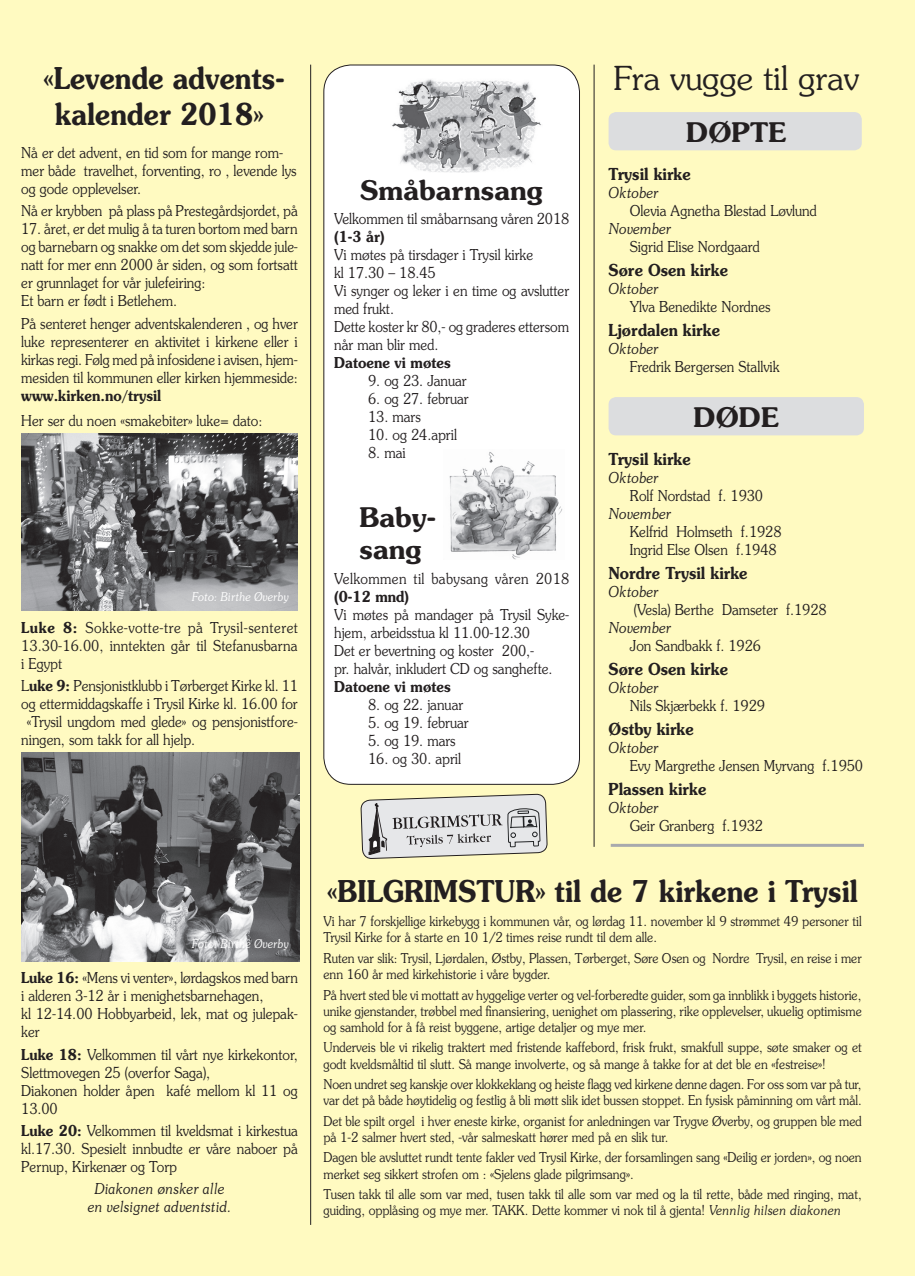
<style>
.page{position:relative;width:915px;height:1276px;background:#fff}
.page>*{position:absolute;margin:0;border:0;box-sizing:border-box;transform-origin:0 0}
.t1{font:300 33px "Souvenir";color:#231f20}
.t2{font:600 30px/36px "Souvenir";color:#231f20;text-align:center;scale:.9 1}
.t3{font:600 27px/32.4px "Souvenir";color:#231f20}
.t4{font:600 16.5px "Souvenir";color:#231f20;scale:.9 1}
.t5{font:300 15px/18px "Souvenir";color:#231f20;scale:.9 1}
.t6{font:italic 300 15px/18px "Souvenir";color:#231f20;text-align:center;scale:.9 1}
.t7{font:600 15px "Souvenir";color:#231f20;scale:.9 1}
.t8{font:300 15px "Souvenir";letter-spacing:.03em;color:#231f20;scale:.9 1}
.t9{font:300 13.5px/16.2px "Souvenir";color:#231f20;scale:.9 1}
.t10{font:italic 300 12px "Souvenir";color:#fff;scale:.9 1}
.s1{font-weight:600}
.s2{font-style:italic}
</style>
<div class="page">
<div style="left:0;top:0;width:914px;height:1276px;background:#fffac1"></div>
<div style="left:609px;top:398px;width:253px;height:36px;background:#dcdddf;border-radius:7px"></div>
<div style="left:608px;top:397px;width:255px;height:38px;border:2px solid #dcdddf;border-radius:7px"></div>
<div style="left:609px;top:113px;width:251px;height:37px;background:#dcdddf;border-radius:7px"></div>
<div style="left:608px;top:112px;width:253px;height:38px;border:2px solid #dcdddf;border-radius:7px"></div>
<hr style="left:593px;top:65px;width:1px;height:782px;background:#231f20">
<hr style="left:310px;top:65px;width:1px;height:1160px;background:#231f20">
<div style="left:324px;top:65px;width:255px;height:719px;background:#fff;border-radius:27px"></div>
<img style="left:392px;top:79px;width:150px;height:93px">
<img style="left:449px;top:452px;width:114px;height:108px">
<hr style="left:610px;top:844px;width:253px;height:3px;background:#a8a9ad">
<img style="left:21px;top:433px;width:277px;height:178px">
<img style="left:21px;top:752px;width:278px;height:209px">
<svg style="left:360px;top:794px;width:187px;height:86px;background:#d9d7c6"></svg>
<h2 class="t2" style="left:44px;top:60px;width:269px">«Levende advents&shy;kalender 2018»</h2>
<p class="t5" style="left:21px;top:143px;width:307px">Nå er det advent, en tid som for mange rom&shy;mer både travelhet, forventing, ro , levende lys og gode opplevelser.</p>
<p class="t5" style="left:21px;top:201px;width:309px">Nå er krybben på plass på Prestegårdsjordet, på</p>
<p class="t5" style="left:21px;top:219px;width:309px">17. året, er det mulig å ta turen bortom med barn og barnebarn og snakke om det som skjedde jule&shy;natt for mer enn 2000 år siden, og som fortsatt er grunnlaget for vår julefeiring:<br>Et barn er født i Betlehem.</p>
<p class="t5" style="left:21px;top:314px;width:309px;text-align:justify">På senteret henger adventskalenderen , og hver luke representerer en aktivitet i kirkene eller i kirkas regi. Følg med på infosidene i avisen, hjem&shy;mesiden til kommunen eller kirken hjemmeside:</p>
<p class="t7" style="left:21px;top:385px;width:157px">www.kirken.no/trysil</p>
<p class="t5" style="left:21px;top:411px;width:269px">Her ser du noen «smakebiter» luke= dato:</p>
<p class="t10" style="left:192px;top:590px;width:109px">Foto: Birthe Øverby</p>
<p class="t5" style="left:21px;top:618px;width:309px;text-align:justify"><span class="s1">Luke 8:</span> Sokke-votte-tre på Trysil-senteret 13.30-16.00, inntekten går til Stefanusbarna i Egypt</p>
<p class="t5" style="left:21px;top:676px;width:309px">L<span class="s1">uke 9:</span> Pensjonistklubb i Tørberget Kirke kl. 11</p>
<p class="t5" style="left:21px;top:694px;width:309px">og ettermiddagskaffe i Trysil Kirke kl. 16.00 for</p>
<p class="t5" style="left:27px;top:712px;width:302px">«Trysil ungdom med glede» og pensjonistfore-</p>
<p class="t5" style="left:21px;top:730px;width:195px">ningen, som takk for all hjelp.</p>
<p class="t10" style="left:192px;top:936px;width:109px">Foto: Birthe Øverby</p>
<p class="t5" style="left:21px;top:968px;width:309px"><span class="s1">Luke 16:</span> «Mens vi venter», lørdagskos med barn i alderen 3-12 år i menighetsbarnehagen,<br>kl 12-14.00 Hobbyarbeid, lek, mat og julepak&shy;ker</p>
<p class="t5" style="left:21px;top:1045px;width:309px"><span class="s1">Luke 18:</span> Velkommen til vårt nye kirkekontor,<br>Slettmovegen 25 (overfor Saga),<br>Diakonen holder åpen kafé mellom kl 11 og<br>13.00</p>
<p class="t5" style="left:21px;top:1121px;width:309px;text-align:justify"><span class="s1">Luke 20:</span> Velkommen til kveldsmat i kirkestua kl.17.30. Spesielt innbudte er våre naboer på Pernup, Kirkenær og Torp</p>
<p class="t6" style="left:88px;top:1179px;width:161px">Diakonen ønsker alle en velsignet adventstid.</p>
<h3 class="t3" style="left:360px;top:174px;width:184px">Småbarnsang</h3>
<p class="t5" style="left:334px;top:210px;width:263px">Velkommen til småbarnsang våren 2018</p>
<p class="t7" style="left:334px;top:227px;width:58px">(1-3 år)</p>
<p class="t5" style="left:334px;top:246px;width:263px">Vi møtes på tirsdager i Trysil kirke<br>kl 17.30 – 18.45<br>Vi synger og leker i en time og avslutter med frukt.<br>Dette koster kr 80,- og graderes ettersom når man blir med.</p>
<p class="t7" style="left:334px;top:353px;width:131px">Datoene vi møtes</p>
<p class="t5" style="left:368px;top:372px;width:111px">9. og 23. Januar</p>
<p class="t5" style="left:368px;top:390px;width:113px">6. og 27. februar</p>
<p class="t5" style="left:368px;top:408px;width:60px">13. mars</p>
<p class="t5" style="left:368px;top:426px;width:100px">10. og 24.april</p>
<p class="t5" style="left:368px;top:444px;width:43px">8. mai</p>
<h3 class="t3" style="left:359px;top:501px;width:78px">Baby&shy;sang</h3>
<p class="t8" style="left:334px;top:569px;width:263px">Velkommen til babysang våren 2018</p>
<p class="t7" style="left:334px;top:586px;width:85px">(0-12 mnd)</p>
<p class="t5" style="left:334px;top:605px;width:263px">Vi møtes på mandager på Trysil Syke&shy;hjem, arbeidsstua kl 11.00-12.30<br>Det er bevertning og koster 200,-<br>pr. halvår, inkludert CD og sanghefte.</p>
<p class="t7" style="left:334px;top:676px;width:131px">Datoene vi møtes</p>
<p class="t5" style="left:368px;top:695px;width:107px">8. og 22. januar</p>
<p class="t5" style="left:368px;top:713px;width:113px">5. og 19. februar</p>
<p class="t5" style="left:368px;top:731px;width:99px">5. og 19. mars</p>
<p class="t5" style="left:368px;top:749px;width:105px">16. og 30. april</p>
<h1 class="t1" style="left:613px;top:58px;width:247px">Fra vugge til grav</h1>
<h3 class="t3" style="left:686px;top:116px;width:101px">DØPTE</h3>
<p class="t4" style="left:608px;top:163px;width:93px">Trysil kirke</p>
<p class="t6" style="left:608px;top:183px;width:57px">Oktober</p>
<p class="t5" style="left:629px;top:201px;width:209px">Olevia Agnetha Blestad Løvlund</p>
<p class="t6" style="left:608px;top:219px;width:71px">November</p>
<p class="t5" style="left:629px;top:237px;width:146px">Sigrid Elise Nordgaard</p>
<p class="t4" style="left:608px;top:259px;width:134px">Søre Osen kirke</p>
<p class="t6" style="left:608px;top:279px;width:57px">Oktober</p>
<p class="t5" style="left:629px;top:297px;width:158px">Ylva Benedikte Nordnes</p>
<p class="t4" style="left:608px;top:319px;width:125px">Ljørdalen kirke</p>
<p class="t6" style="left:608px;top:339px;width:57px">Oktober</p>
<p class="t5" style="left:629px;top:357px;width:168px">Fredrik Bergersen Stallvik</p>
<h3 class="t3" style="left:693px;top:401px;width:87px">DØDE</h3>
<p class="t4" style="left:608px;top:448px;width:93px">Trysil kirke</p>
<p class="t6" style="left:608px;top:468px;width:57px">Oktober</p>
<p class="t5" style="left:629px;top:486px;width:149px">Rolf Nordstad f. 1930</p>
<p class="t6" style="left:608px;top:504px;width:71px">November</p>
<p class="t5" style="left:629px;top:522px;width:170px">Kelfrid Holmseth f.1928<br>Ingrid Else Olsen f.1948</p>
<p class="t4" style="left:608px;top:562px;width:156px">Nordre Trysil kirke</p>
<p class="t6" style="left:608px;top:582px;width:57px">Oktober</p>
<p class="t5" style="left:633px;top:600px;width:215px">(Vesla) Berthe Damseter f.1928</p>
<p class="t6" style="left:608px;top:618px;width:71px">November</p>
<p class="t5" style="left:629px;top:636px;width:147px">Jon Sandbakk f. 1926</p>
<p class="t4" style="left:608px;top:658px;width:134px">Søre Osen kirke</p>
<p class="t6" style="left:608px;top:678px;width:57px">Oktober</p>
<p class="t5" style="left:629px;top:696px;width:151px">Nils Skjærbekk f. 1929</p>
<p class="t4" style="left:608px;top:718px;width:96px">Østby kirke</p>
<p class="t6" style="left:608px;top:738px;width:57px">Oktober</p>
<p class="t5" style="left:629px;top:756px;width:260px">Evy Margrethe Jensen Myrvang f.1950</p>
<p class="t4" style="left:608px;top:778px;width:110px">Plassen kirke</p>
<p class="t6" style="left:608px;top:798px;width:57px">Oktober</p>
<p class="t5" style="left:629px;top:816px;width:149px">Geir Granberg f.1932</p>
<h2 class="t2" style="left:327px;top:872px;width:591px">«BILGRIMSTUR» til de 7 kirkene i Trysil</h2>
<p class="t9" style="left:323px;top:913px;width:599px">Vi har 7 forskjellige kirkebygg i kommunen vår, og lørdag 11. november kl 9 strømmet 49 personer til<br>Trysil Kirke for å starte en 10 1/2 times reise rundt til dem alle.</p>
<p class="t9" style="left:323px;top:949px;width:599px">Ruten var slik: Trysil, Ljørdalen, Østby, Plassen, Tørberget, Søre Osen og Nordre Trysil, en reise i mer enn 160 år med kirkehistorie i våre bygder.</p>
<p class="t9" style="left:323px;top:986px;width:599px;text-align:justify">På hvert sted ble vi mottatt av hyggelige verter og vel-forberedte guider, som ga innblikk i byggets historie, unike gjenstander, trøbbel med finansiering, uenighet om plassering, rike opplevelser, ukuelig optimisme og samhold for å få reist byggene, artige detaljer og mye mer.</p>
<p class="t9" style="left:323px;top:1039px;width:599px">Underveis ble vi rikelig traktert med fristende kaffebord, frisk frukt, smakfull suppe, søte smaker og et godt kveldsmåltid til slutt. Så mange involverte, og så mange å takke for at det ble en «festreise»!</p>
<p class="t9" style="left:323px;top:1076px;width:599px">Noen undret seg kanskje over klokkeklang og heiste flagg ved kirkene denne dagen. For oss som var på tur, var det på både høytidelig og festlig å bli møtt slik idet bussen stoppet. En fysisk påminning om vårt mål.</p>
<p class="t9" style="left:323px;top:1112px;width:599px">Det ble spilt orgel i hver eneste kirke, organist for anledningen var Trygve Øverby, og gruppen ble med på 1-2 salmer hvert sted, -vår salmeskatt hører med på en slik tur.</p>
<p class="t9" style="left:323px;top:1149px;width:599px">Dagen ble avsluttet rundt tente fakler ved Trysil Kirke, der forsamlingen sang «Deilig er jorden», og noen merket seg sikkert strofen om : «Sjelens glade pilgrimsang».</p>
<p class="t9" style="left:323px;top:1185px;width:599px">Tusen takk til alle som var med, tusen takk til alle som var med og la til rette, både med ringing, mat, guiding, opplåsing og mye mer. TAKK. Dette kommer vi nok til å gjenta! <span class="s2">Vennlig hilsen diakonen</span></p>
</div>
